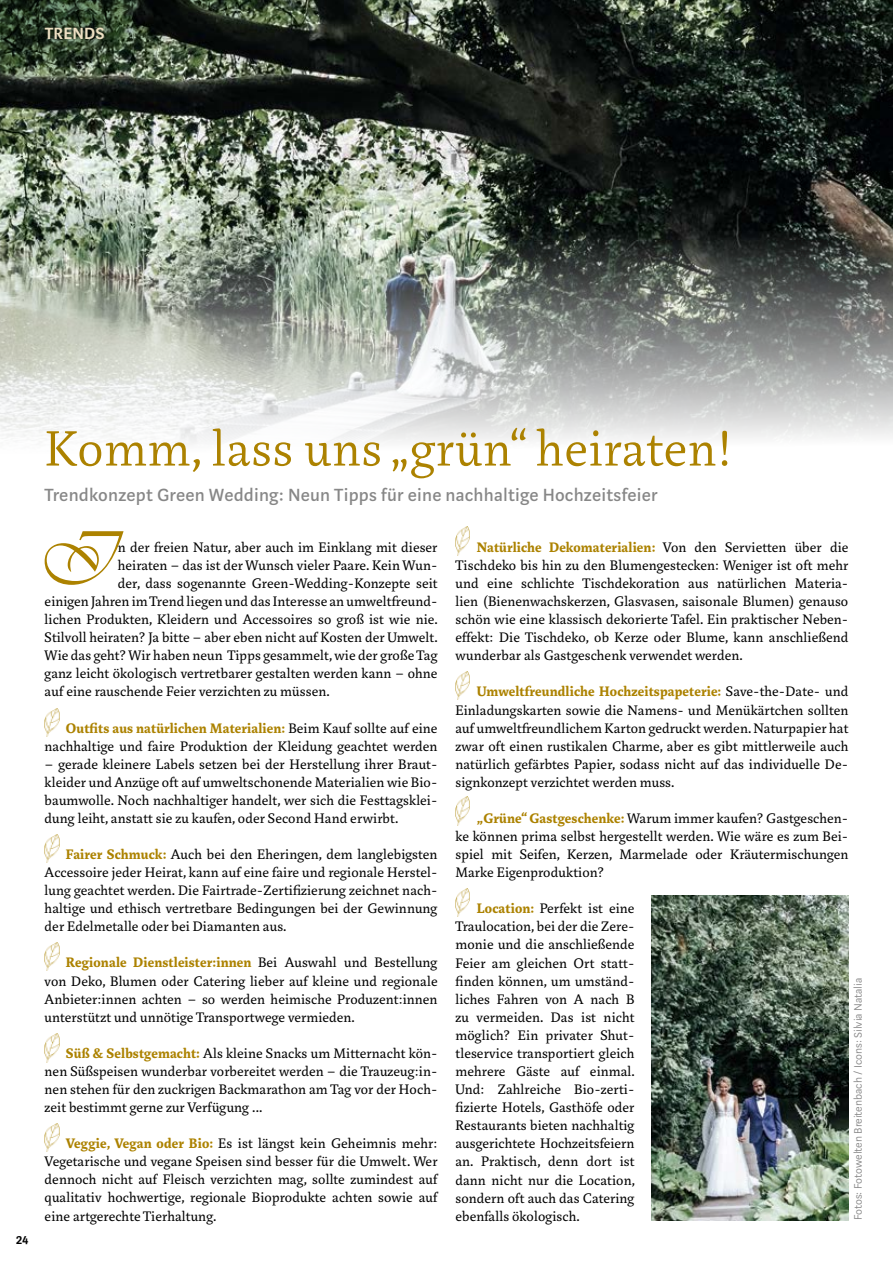
<style>
.page{position:relative;width:893px;height:1263px;background:#fff}
.page>*{position:absolute;margin:0;border:0;box-sizing:border-box;transform-origin:0 0}
.t1{font:80.55px "Vivaldii";color:#ac8200}
.t2{font:300 54px "Marat";letter-spacing:.01em;color:#ac8200}
.t3{font:500 19.5px "Marat Sans";letter-spacing:.01em;color:#878787}
.t4{font:600 18px "Marat Sans";letter-spacing:.01em;color:#eee0c3}
.t5{font:15px/18.1px "Marat";letter-spacing:.01em;color:#000;text-align:justify}
.t6{font:600 13.5px "Marat Sans";color:#000}
.t7{font:300 12px "Marat Sans";color:#878787}
.s1{font-weight:700;color:#ac8200}
</style>
<div class="page">
<img style="left:0;top:0;width:893px;height:232px">
<svg style="left:0;top:232px;width:893px;height:212px;background:#a9aea7"></svg>
<img style="left:45px;top:708px;width:14px;height:29px">
<img style="left:455px;top:527px;width:15px;height:28px">
<img style="left:455px;top:671px;width:15px;height:29px">
<img style="left:455px;top:797px;width:15px;height:28px">
<img style="left:455px;top:888px;width:15px;height:29px">
<img style="left:45px;top:834px;width:14px;height:29px">
<img style="left:45px;top:942px;width:14px;height:29px">
<img style="left:45px;top:1034px;width:15px;height:28px">
<img style="left:45px;top:1123px;width:15px;height:28px">
<img style="left:651px;top:895px;width:197px;height:325px">
<svg style="left:0;top:0;width:367px;height:118px;background:#2a3328"></svg>
<div style="left:41px;top:23px;width:68px;height:20px;background:#000;opacity:.83"></div>
<p class="t4" style="left:45px;top:23px;width:61px">TRENDS</p>
<p class="t6" style="left:16px;top:1232px;width:14px">24</p>
<h2 class="t2" style="left:45px;top:419px;width:689px">Komm, lass uns „grün“ heiraten!</h2>
<h3 class="t3" style="left:45px;top:484px;width:615px">Trendkonzept Green Wedding: Neun Tipps für eine nachhaltige Hochzeitsfeier</h3>
<h1 class="t1" style="left:38px;top:512px;width:76px">I</h1>
<p class="t5" style="left:118px;top:538px;width:321px">n der freien Natur, aber auch im Einklang mit dieser</p>
<p class="t5" style="left:118px;top:556px;width:321px">heiraten – das ist der Wunsch vieler Paare. Kein Wun-</p>
<p class="t5" style="left:118px;top:574px;width:321px">der, dass sogenannte Green-Wedding-Konzepte seit</p>
<p class="t5" style="left:45px;top:592px;width:394px">einigen Jahren im Trend liegen und das Interesse an umweltfreund-</p>
<p class="t5" style="left:45px;top:610px;width:395px">lichen Produkten, Kleidern und Accessoires so groß ist wie nie.</p>
<p class="t5" style="left:45px;top:628px;width:395px">Stilvoll heiraten? Ja bitte – aber eben nicht auf Kosten der Umwelt.</p>
<p class="t5" style="left:45px;top:647px;width:394px">Wie das geht? Wir haben neun Tipps gesammelt, wie der große Tag</p>
<p class="t5" style="left:45px;top:665px;width:394px">ganz leicht ökologisch vertretbarer gestalten werden kann – ohne</p>
<p class="t5" style="left:45px;top:683px;width:287px">auf eine rauschende Feier verzichten zu müssen.</p>
<p class="t5" style="left:45px;top:719px;width:394px;text-align:right"><span class="s1">Outfits aus natürlichen Materialien:</span> Beim Kauf sollte auf eine nachhaltige und faire Produktion der Kleidung geachtet werden</p>
<p class="t5" style="left:45px;top:755px;width:394px">– gerade kleinere Labels setzen bei der Herstellung ihrer Braut&shy;kleider und Anzüge oft auf umweltschonende Materialien wie Bio&shy;baumwolle. Noch nachhaltiger handelt, wer sich die Festtagsklei&shy;dung leiht, anstatt sie zu kaufen, oder Second Hand erwirbt.</p>
<p class="t5" style="left:45px;top:845px;width:394px;text-indent:21px"><span class="s1">Fairer Schmuck:</span> Auch bei den Eheringen, dem langlebigsten Accessoire jeder Heirat, kann auf eine faire und regionale Herstel&shy;lung geachtet werden. Die Fairtrade-Zertifizierung zeichnet nach&shy;haltige und ethisch vertretbare Bedingungen bei der Gewinnung der Edelmetalle oder bei Diamanten aus.</p>
<p class="t5" style="left:45px;top:954px;width:394px;text-indent:21px"><span class="s1">Regionale Dienstleister:innen</span> Bei Auswahl und Bestellung von Deko, Blumen oder Catering lieber auf kleine und regionale Anbieter:innen achten – so werden heimische Produzent:innen unterstützt und unnötige Transportwege vermieden.</p>
<p class="t5" style="left:45px;top:1044px;width:394px;text-indent:21px"><span class="s1">Süß &amp; Selbstgemacht:</span> Als kleine Snacks um Mitternacht kön&shy;nen Süßspeisen wunderbar vorbereitet werden – die Trauzeug:in&shy;nen stehen für den zuckrigen Backmarathon am Tag vor der Hoch&shy;zeit bestimmt gerne zur Verfügung ...</p>
<p class="t5" style="left:45px;top:1134px;width:394px;text-indent:21px"><span class="s1">Veggie, Vegan oder Bio:</span> Es ist längst kein Geheimnis mehr:<br>Vegetarische und vegane Speisen sind besser für die Umwelt. Wer dennoch nicht auf Fleisch verzichten mag, sollte zumindest auf qualitativ hochwertige, regionale Bioprodukte achten sowie auf eine artgerechte Tierhaltung.</p>
<p class="t5" style="left:455px;top:538px;width:394px;text-indent:21px"><span class="s1">Natürliche Dekomaterialien:</span> Von den Servietten über die Tischdeko bis hin zu den Blumengestecken: Weniger ist oft mehr und eine schlichte Tischdekoration aus natürlichen Materia&shy;lien (Bienenwachskerzen, Glasvasen, saisonale Blumen) genauso schön wie eine klassisch dekorierte Tafel. Ein praktischer Neben&shy;effekt: Die Tischdeko, ob Kerze oder Blume, kann anschließend wunderbar als Gastgeschenk verwendet werden.</p>
<p class="t5" style="left:455px;top:683px;width:394px;text-indent:21px"><span class="s1">Umweltfreundliche Hochzeitspapeterie:</span> Save-the-Date- und Einladungskarten sowie die Namens- und Menükärtchen sollten auf umweltfreundlichem Karton gedruckt werden. Naturpapier hat zwar oft einen rustikalen Charme, aber es gibt mittlerweile auch natürlich gefärbtes Papier, sodass nicht auf das individuelle De&shy;signkonzept verzichtet werden muss.</p>
<p class="t5" style="left:455px;top:809px;width:394px;text-indent:21px"><span class="s1">„Grüne“ Gastgeschenke:</span> Warum immer kaufen? Gastgeschen&shy;ke können prima selbst hergestellt werden. Wie wäre es zum Bei&shy;spiel mit Seifen, Kerzen, Marmelade oder Kräutermischungen Marke Eigenproduktion?</p>
<p class="t5" style="left:455px;top:900px;width:181px;text-indent:21px"><span class="s1">Location:</span> Perfekt ist eine Traulocation, bei der die Zere&shy;monie und die anschließende Feier am gleichen Ort statt&shy;finden können, um umständ&shy;liches Fahren von A nach B zu vermeiden. Das ist nicht möglich? Ein privater Shut&shy;tleservice transportiert gleich mehrere Gäste auf einmal.<br>Und: Zahlreiche Bio-zerti&shy;fizierte Hotels, Gasthöfe oder Restaurants bieten nachhaltig ausgerichtete Hochzeitsfeiern an. Praktisch, denn dort ist dann nicht nur die Location, sondern oft auch das Catering ebenfalls ökologisch.</p>
<p class="t7" style="left:852px;top:1220px;width:244px;rotate:-90deg">Fotos: Fotowelten Breitenbach / Icons: Silvia Natalia</p>
</div>
